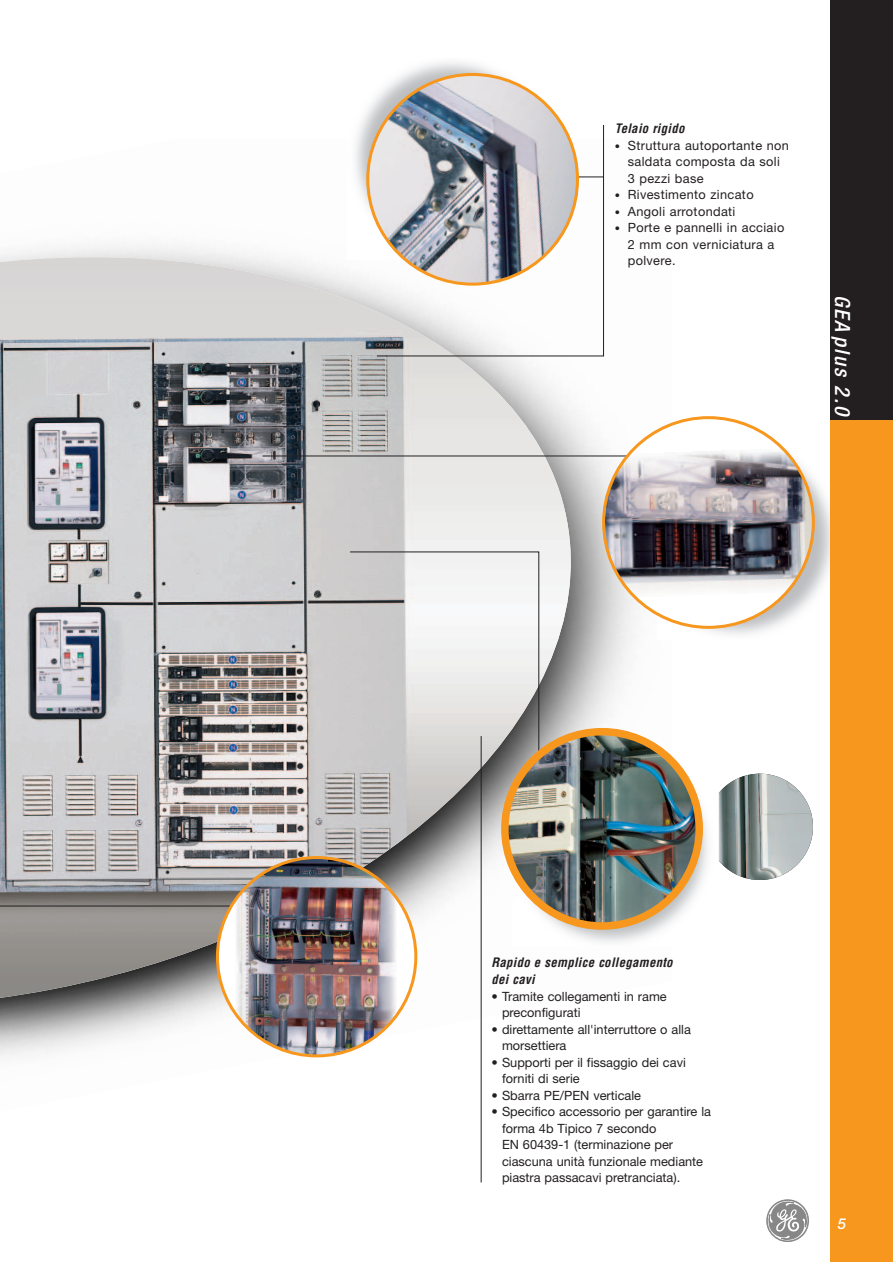
<style>
.page{position:relative;width:893px;height:1262px;background:#fff}
.page>*{position:absolute;margin:0;border:0;box-sizing:border-box;transform-origin:0 0}
.t1{font:italic 500 condensed 21px "Helvetica Neue";letter-spacing:.095em;color:#fff}
.t2{font:italic 500 15px "Helvetica Neue";color:#fff}
.t3{font:12.75px/16.5px "Helvetica Neue";color:#231f20}
.t4{font:12.75px/16.5px "Helvetica Neue";letter-spacing:.03em;color:#231f20}
.t5{font:italic 700 condensed 12.75px/16.5px "Helvetica";letter-spacing:.025em;color:#231f20}
.s1{font-size:10.5px}
</style>
<div class="page">
<svg style="left:766px;top:1199px;width:43px;height:43px"></svg>
<svg style="left:0;top:212px;width:605px;height:839px"></svg>
<img style="left:0;top:258px;width:571px;height:740px">
<img style="left:706px;top:773px;width:107px;height:107px;border-radius:50%">
<div style="left:830px;top:0;width:62px;height:421px;background:#231f20"></div>
<img style="left:705px;top:481px;width:125px;height:154px">
<hr style="left:481px;top:736px;width:1px;height:446px;background:#231f20">
<div style="left:830px;top:420px;width:62px;height:842px;background:#f7971d"></div>
<svg style="left:0;top:455px;width:634px;height:451px"></svg>
<img style="left:602px;top:416px;width:212px;height:213px">
<svg style="left:376px;top:125px;width:228px;height:232px"></svg>
<img style="left:347px;top:62px;width:149px;height:198px">
<img style="left:366px;top:73px;width:213px;height:213px">
<img style="left:511px;top:793px;width:207px;height:154px">
<img style="left:501px;top:728px;width:202px;height:201px">
<img style="left:216px;top:856px;width:201px;height:201px">
<p class="t5" style="left:615px;top:121px;width:71px">Telaio rigido</p>
<p class="t4" style="left:627px;top:138px;width:163px;text-indent:-13px"><span class="s1">•</span> Struttura autoportante non saldata composta da soli<br>3 pezzi base</p>
<p class="t4" style="left:615px;top:188px;width:140px"><span class="s1">•</span> Rivestimento zincato</p>
<p class="t4" style="left:615px;top:204px;width:122px"><span class="s1">•</span> Angoli arrotondati</p>
<p class="t4" style="left:627px;top:221px;width:158px;text-indent:-13px"><span class="s1">•</span> Porte e pannelli in acciaio<br>2 mm con verniciatura a polvere.</p>
<h1 class="t1" style="left:850px;top:295px;width:121px;rotate:90deg">GEA plus 2.0</h1>
<p class="t5" style="left:491px;top:955px;width:183px">Rapido e semplice collegamento dei cavi</p>
<p class="t3" style="left:502px;top:989px;width:166px;text-indent:-11px">• Tramite collegamenti in rame preconfigurati</p>
<p class="t3" style="left:502px;top:1022px;width:190px;text-indent:-11px">• direttamente all'interruttore o alla morsettiera</p>
<p class="t3" style="left:502px;top:1055px;width:185px;text-indent:-11px">• Supporti per il fissaggio dei cavi forniti di serie</p>
<p class="t3" style="left:491px;top:1088px;width:151px">• Sbarra PE/PEN verticale</p>
<p class="t3" style="left:502px;top:1104px;width:210px;text-indent:-11px">• Specifico accessorio per garantire la forma 4b Tipico 7 secondo<br>EN 60439-1 (terminazione per ciascuna unità funzionale mediante piastra passacavi pretranciata).</p>
<p class="t2" style="left:837px;top:1218px;width:10px">5</p>
</div>
